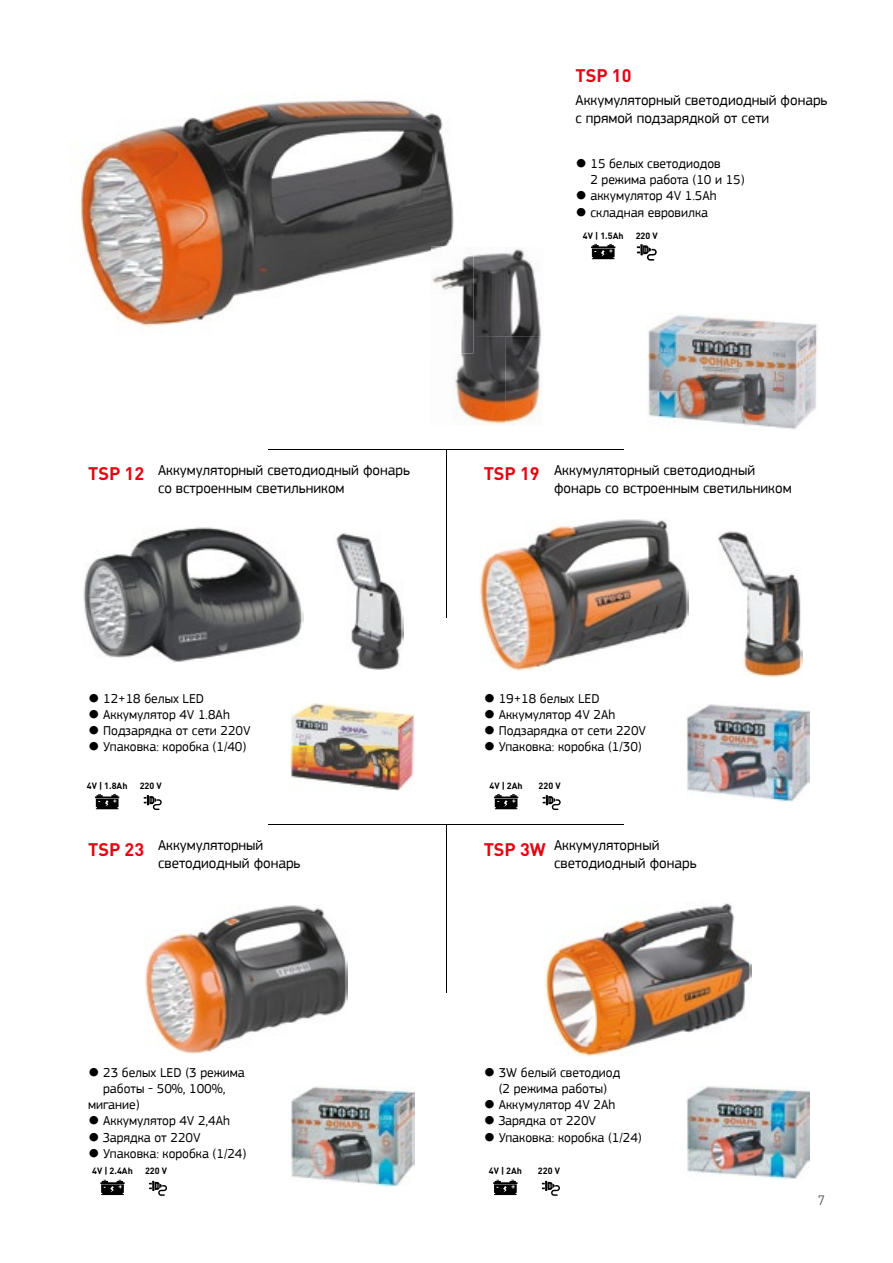
<style>
.page{position:relative;width:893px;height:1263px;background:#fff}
.page>*{position:absolute;margin:0;border:0;box-sizing:border-box;transform-origin:0 0}
.t1{font:700 18px "DIN Pro";color:#e30613}
.t2{font:15px/18px "PF Square Sans Pro";color:#000}
.t3{font:13.5px/16.2px "PF Square Sans Pro";color:#000;text-align:center}
.t4{font:13.5px "DIN Pro";color:#575756}
.t5{font:700 9px "DIN Pro";color:#000}
.s1{font-family:"DIN Pro";font-weight:700;font-size:18px;color:#e30613}
</style>
<div class="page">
<img style="left:83px;top:527px;width:220px;height:135px">
<img style="left:479px;top:519px;width:209px;height:151px">
<img style="left:334px;top:533px;width:70px;height:137px">
<img style="left:718px;top:531px;width:85px;height:146px">
<img style="left:291px;top:703px;width:123px;height:88px">
<img style="left:686px;top:704px;width:123px;height:97px">
<img style="left:144px;top:905px;width:203px;height:149px">
<img style="left:544px;top:903px;width:208px;height:153px">
<img style="left:291px;top:1086px;width:123px;height:100px">
<img style="left:686px;top:1086px;width:123px;height:94px">
<svg style="left:100px;top:1180px;width:25px;height:15px"></svg>
<svg style="left:494px;top:794px;width:24px;height:15px"></svg>
<svg style="left:95px;top:794px;width:24px;height:15px"></svg>
<svg style="left:149px;top:1181px;width:18px;height:15px"></svg>
<svg style="left:493px;top:1180px;width:25px;height:15px"></svg>
<svg style="left:542px;top:1181px;width:18px;height:15px"></svg>
<svg style="left:542px;top:795px;width:19px;height:15px"></svg>
<svg style="left:144px;top:795px;width:18px;height:15px"></svg>
<img style="left:79px;top:100px;width:375px;height:227px">
<img style="left:473px;top:249px;width:69px;height:87px">
<img style="left:455px;top:336px;width:87px;height:89px">
<img style="left:430px;top:246px;width:43px;height:107px">
<svg style="left:591px;top:244px;width:24px;height:15px"></svg>
<svg style="left:637px;top:244px;width:20px;height:17px"></svg>
<img style="left:647px;top:315px;width:171px;height:115px">
<hr style="left:446px;top:449px;width:1px;height:169px;background:#000">
<hr style="left:269px;top:824px;width:355px;height:1px;background:#000">
<hr style="left:269px;top:449px;width:355px;height:1px;background:#000">
<hr style="left:446px;top:824px;width:1px;height:169px;background:#000">
<h1 class="t1" style="left:575px;top:63px;width:57px">TSP 10</h1>
<p class="t2" style="left:575px;top:91px;width:254px">Аккумуляторный светодиодный фонарь с прямой подзарядкой от сети</p>
<p class="t3" style="left:590px;top:155px;width:156px;text-align:left;text-indent:-15px">● 15 белых светодиодов<br>2 режима работа (10 и 15)</p>
<p class="t3" style="left:575px;top:188px;width:143px">● аккумулятор 4V 1.5Ah</p>
<p class="t3" style="left:575px;top:204px;width:134px">● складная евровилка</p>
<p class="t5" style="left:583px;top:229px;width:42px">4V | 1.5Ah</p>
<p class="t5" style="left:636px;top:229px;width:23px">220 V</p>
<p class="t2" style="left:158px;top:461px;width:254px">Аккумуляторный светодиодный фонарь со встроенным светильником</p>
<p class="t2" style="left:554px;top:461px;width:239px">Аккумуляторный светодиодный фонарь со встроенным светильником</p>
<h1 class="t1" style="left:88px;top:462px;width:57px">TSP 12</h1>
<h1 class="t1" style="left:484px;top:462px;width:57px">TSP 19</h1>
<p class="t3" style="left:88px;top:690px;width:118px">● 12+18 белых LED</p>
<p class="t3" style="left:88px;top:706px;width:143px">● Аккумулятор 4V 1.8Ah</p>
<p class="t3" style="left:88px;top:722px;width:164px">● Подзарядка от сети 220V</p>
<p class="t3" style="left:88px;top:739px;width:160px">● Упаковка: коробка (1/40)</p>
<p class="t3" style="left:484px;top:690px;width:118px">● 19+18 белых LED</p>
<p class="t3" style="left:484px;top:706px;width:133px">● Аккумулятор 4V 2Ah</p>
<p class="t3" style="left:484px;top:722px;width:164px">● Подзарядка от сети 220V</p>
<p class="t3" style="left:484px;top:739px;width:160px">● Упаковка: коробка (1/30)</p>
<p class="t5" style="left:87px;top:779px;width:42px">4V | 1.8Ah</p>
<p class="t5" style="left:489px;top:779px;width:35px">4V | 2Ah</p>
<p class="t5" style="left:140px;top:779px;width:23px">220 V</p>
<p class="t5" style="left:539px;top:779px;width:23px">220 V</p>
<p class="t2" style="left:88px;top:836px;width:177px"><span class="s1">TSP 23</span> Аккумуляторный</p>
<h1 class="t1" style="left:484px;top:837px;width:64px">TSP 3W</h1>
<p class="t2" style="left:158px;top:854px;width:144px">светодиодный фонарь</p>
<p class="t2" style="left:554px;top:836px;width:144px">Аккумуляторный светодиодный фонарь</p>
<p class="t3" style="left:88px;top:1064px;width:158px">● 23 белых LED (3 режима</p>
<p class="t3" style="left:103px;top:1080px;width:124px">работы - 50%, 100%,</p>
<p class="t3" style="left:88px;top:1097px;width:53px">мигание)</p>
<p class="t3" style="left:88px;top:1113px;width:143px">● Аккумулятор 4V 2,4Ah</p>
<p class="t3" style="left:88px;top:1129px;width:114px">● Зарядка от 220V</p>
<p class="t3" style="left:88px;top:1145px;width:160px">● Упаковка: коробка (1/24)</p>
<p class="t3" style="left:484px;top:1064px;width:138px">● 3W белый светодиод (2 режима работы)</p>
<p class="t3" style="left:484px;top:1097px;width:133px">● Аккумулятор 4V 2Ah</p>
<p class="t3" style="left:484px;top:1113px;width:114px">● Зарядка от 220V</p>
<p class="t3" style="left:484px;top:1129px;width:160px">● Упаковка: коробка (1/24)</p>
<p class="t5" style="left:92px;top:1165px;width:42px">4V | 2.4Ah</p>
<p class="t5" style="left:145px;top:1165px;width:23px">220 V</p>
<p class="t5" style="left:489px;top:1165px;width:35px">4V | 2Ah</p>
<p class="t5" style="left:538px;top:1165px;width:23px">220 V</p>
<p class="t4" style="left:818px;top:1192px;width:9px">7</p>
</div>
